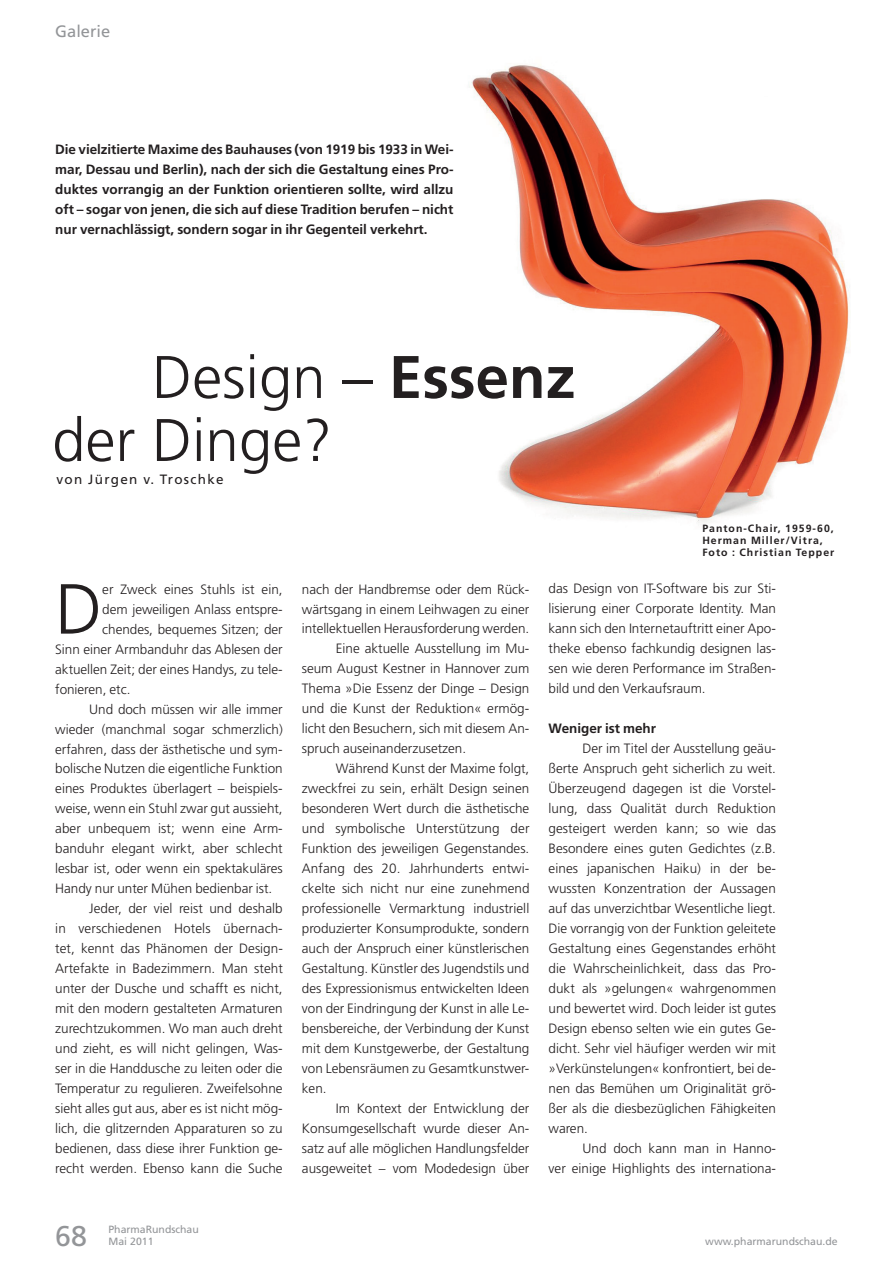
<style>
.page{position:relative;width:893px;height:1263px;background:#fff}
.page>*{position:absolute;margin:0;border:0;box-sizing:border-box;transform-origin:0 0}
.t1{font:300 70.8px "Frutiger LT";color:#231f20}
.t2{font:300 60px/63px "Frutiger LT";color:#231f20}
.t3{font:28.5px "Frutiger LT";color:#939598}
.t4{font:16.5px "Frutiger LT";color:#939598}
.t5{font:300 13.5px/20px "Frutiger LT";letter-spacing:-.005em;color:#231f20;text-align:justify}
.t6{font:700 13.5px/20px "Frutiger LT";letter-spacing:-.005em;color:#231f20;text-align:justify}
.t7{font:13.5px "Frutiger LT";letter-spacing:.095em;color:#231f20}
.t8{font:700 10.5px/12px "Frutiger LT";letter-spacing:.095em;color:#231f20}
.t9{font:10.5px "Frutiger LT";color:#939598}
.s1{font-weight:700}
</style>
<div class="page">
<img style="left:469px;top:65px;width:381px;height:458px">
<p class="t4" style="left:55px;top:21px;width:57px">Galerie</p>
<p class="t6" style="left:55px;top:139px;width:400px">Die vielzitierte Maxime des Bauhauses (von 1919 bis 1933 in Wei&shy;mar, Dessau und Berlin), nach der sich die Gestaltung eines Pro&shy;duktes vorrangig an der Funktion orientieren sollte, wird allzu oft – sogar von jenen, die sich auf diese Tradition berufen – nicht nur vernachlässigt, sondern sogar in ihr Gegenteil verkehrt.</p>
<h2 class="t2" style="left:52px;top:347px;width:525px;text-indent:100px">Design – <span class="s1">Essenz </span>der Dinge?</h2>
<p class="t7" style="left:57px;top:471px;width:169px">von Jürgen v. Troschke</p>
<p class="t8" style="left:702px;top:523px;width:133px">Panton-Chair, 1959-60,<br>Herman Miller/Vitra,<br>Foto : Christian Tepper</p>
<h1 class="t1" style="left:55px;top:569px;width:49px">D</h1>
<p class="t5" style="left:102px;top:579px;width:182px">er Zweck eines Stuhls ist ein,</p>
<p class="t5" style="left:102px;top:599px;width:182px">dem jeweiligen Anlass entspre-</p>
<p class="t5" style="left:102px;top:619px;width:182px">chendes, bequemes Sitzen; der</p>
<p class="t5" style="left:55px;top:639px;width:229px">Sinn einer Armbanduhr das Ablesen der</p>
<p class="t5" style="left:55px;top:659px;width:229px">aktuellen Zeit; der eines Handys, zu tele-</p>
<p class="t5" style="left:55px;top:679px;width:77px">fonieren, etc.</p>
<p class="t5" style="left:89px;top:699px;width:195px">Und doch müssen wir alle immer</p>
<p class="t5" style="left:55px;top:719px;width:229px">wieder (manchmal sogar schmerzlich)</p>
<p class="t5" style="left:55px;top:739px;width:229px">erfahren, dass der ästhetische und sym-</p>
<p class="t5" style="left:55px;top:759px;width:229px">bolische Nutzen die eigentliche Funktion</p>
<p class="t5" style="left:55px;top:779px;width:229px">eines Produktes überlagert – beispiels-</p>
<p class="t5" style="left:55px;top:799px;width:229px">weise, wenn ein Stuhl zwar gut aussieht,</p>
<p class="t5" style="left:55px;top:819px;width:229px">aber unbequem ist; wenn eine Arm-</p>
<p class="t5" style="left:55px;top:839px;width:229px">banduhr elegant wirkt, aber schlecht</p>
<p class="t5" style="left:55px;top:859px;width:229px">lesbar ist, oder wenn ein spektakuläres</p>
<p class="t5" style="left:55px;top:879px;width:219px">Handy nur unter Mühen bedienbar ist.</p>
<p class="t5" style="left:89px;top:899px;width:195px">Jeder, der viel reist und deshalb</p>
<p class="t5" style="left:55px;top:919px;width:229px">in verschiedenen Hotels übernach-</p>
<p class="t5" style="left:55px;top:939px;width:229px">tet, kennt das Phänomen der Design-</p>
<p class="t5" style="left:55px;top:959px;width:229px">Artefakte in Badezimmern. Man steht</p>
<p class="t5" style="left:55px;top:979px;width:229px">unter der Dusche und schafft es nicht,</p>
<p class="t5" style="left:55px;top:999px;width:229px">mit den modern gestalteten Armaturen</p>
<p class="t5" style="left:55px;top:1019px;width:229px">zurechtzukommen. Wo man auch dreht</p>
<p class="t5" style="left:55px;top:1039px;width:229px">und zieht, es will nicht gelingen, Was-</p>
<p class="t5" style="left:55px;top:1059px;width:229px">ser in die Handdusche zu leiten oder die</p>
<p class="t5" style="left:55px;top:1079px;width:229px">Temperatur zu regulieren. Zweifelsohne</p>
<p class="t5" style="left:55px;top:1099px;width:229px">sieht alles gut aus, aber es ist nicht mög-</p>
<p class="t5" style="left:55px;top:1119px;width:229px">lich, die glitzernden Apparaturen so zu</p>
<p class="t5" style="left:55px;top:1139px;width:229px">bedienen, dass diese ihrer Funktion ge-</p>
<p class="t5" style="left:55px;top:1159px;width:229px">recht werden. Ebenso kann die Suche</p>
<p class="t5" style="left:302px;top:579px;width:229px">nach der Handbremse oder dem Rück-</p>
<p class="t5" style="left:302px;top:599px;width:229px">wärtsgang in einem Leihwagen zu einer</p>
<p class="t5" style="left:302px;top:619px;width:229px">intellektuellen Herausforderung werden.</p>
<p class="t5" style="left:336px;top:639px;width:195px">Eine aktuelle Ausstellung im Mu-</p>
<p class="t5" style="left:302px;top:659px;width:229px">seum August Kestner in Hannover zum</p>
<p class="t5" style="left:302px;top:679px;width:229px">Thema »Die Essenz der Dinge – Design</p>
<p class="t5" style="left:302px;top:699px;width:229px">und die Kunst der Reduktion« ermög-</p>
<p class="t5" style="left:302px;top:719px;width:229px">licht den Besuchern, sich mit diesem An-</p>
<p class="t5" style="left:302px;top:739px;width:166px">spruch auseinanderzusetzen.</p>
<p class="t5" style="left:336px;top:759px;width:195px">Während Kunst der Maxime folgt,</p>
<p class="t5" style="left:302px;top:779px;width:229px">zweckfrei zu sein, erhält Design seinen</p>
<p class="t5" style="left:302px;top:799px;width:229px">besonderen Wert durch die ästhetische</p>
<p class="t5" style="left:302px;top:819px;width:229px">und symbolische Unterstützung der</p>
<p class="t5" style="left:302px;top:839px;width:229px">Funktion des jeweiligen Gegenstandes.</p>
<p class="t5" style="left:302px;top:859px;width:229px">Anfang des 20. Jahrhunderts entwi-</p>
<p class="t5" style="left:302px;top:879px;width:229px">ckelte sich nicht nur eine zunehmend</p>
<p class="t5" style="left:302px;top:899px;width:229px">professionelle Vermarktung industriell</p>
<p class="t5" style="left:302px;top:919px;width:229px">produzierter Konsumprodukte, sondern</p>
<p class="t5" style="left:302px;top:939px;width:229px">auch der Anspruch einer künstlerischen</p>
<p class="t5" style="left:302px;top:959px;width:229px">Gestaltung. Künstler des Jugendstils und</p>
<p class="t5" style="left:302px;top:979px;width:229px">des Expressionismus entwickelten Ideen</p>
<p class="t5" style="left:302px;top:999px;width:229px">von der Eindringung der Kunst in alle Le-</p>
<p class="t5" style="left:302px;top:1019px;width:229px">bensbereiche, der Verbindung der Kunst</p>
<p class="t5" style="left:302px;top:1039px;width:229px">mit dem Kunstgewerbe, der Gestaltung</p>
<p class="t5" style="left:302px;top:1059px;width:229px">von Lebensräumen zu Gesamtkunstwer-</p>
<p class="t5" style="left:302px;top:1079px;width:26px">ken.</p>
<p class="t5" style="left:336px;top:1098px;width:195px">Im Kontext der Entwicklung der</p>
<p class="t5" style="left:302px;top:1118px;width:229px">Konsumgesellschaft wurde dieser An-</p>
<p class="t5" style="left:302px;top:1138px;width:229px">satz auf alle möglichen Handlungsfelder</p>
<p class="t5" style="left:302px;top:1158px;width:229px">ausgeweitet – vom Modedesign über</p>
<p class="t5" style="left:549px;top:579px;width:229px">das Design von IT-Software bis zur Sti&shy;lisierung einer Corporate Identity. Man kann sich den Internetauftritt einer Apo&shy;theke ebenso fachkundig designen las&shy;sen wie deren Performance im Straßen&shy;bild und den Verkaufsraum.</p>
<p class="t6" style="left:549px;top:719px;width:109px">Weniger ist mehr</p>
<p class="t5" style="left:549px;top:739px;width:229px;text-indent:34px">Der im Titel der Ausstellung geäu&shy;ßerte Anspruch geht sicherlich zu weit.<br>Überzeugend dagegen ist die Vorstel&shy;lung, dass Qualität durch Reduktion gesteigert werden kann; so wie das Besondere eines guten Gedichtes (z.B. eines japanischen Haiku) in der be&shy;wussten Konzentration der Aussagen auf das unverzichtbar Wesentliche liegt.<br>Die vorrangig von der Funktion geleitete Gestaltung eines Gegenstandes erhöht die Wahrscheinlichkeit, dass das Pro&shy;dukt als »gelungen« wahrgenommen und bewertet wird. Doch leider ist gutes Design ebenso selten wie ein gutes Ge&shy;dicht. Sehr viel häufiger werden wir mit »Verkünstelungen« konfrontiert, bei de&shy;nen das Bemühen um Originalität grö&shy;ßer als die diesbezüglichen Fähigkeiten waren.</p>
<p class="t5" style="left:549px;top:1138px;width:229px;text-align:right">Und doch kann man in Hanno-<br>ver einige Highlights des internationa-</p>
<p class="t9" style="left:108px;top:1223px;width:92px">PharmaRundschau</p>
<h3 class="t3" style="left:55px;top:1219px;width:33px">68</h3>
<p class="t9" style="left:108px;top:1235px;width:47px">Mai 2011</p>
<p class="t9" style="left:705px;top:1235px;width:134px">www.pharmarundschau.de</p>
</div>
